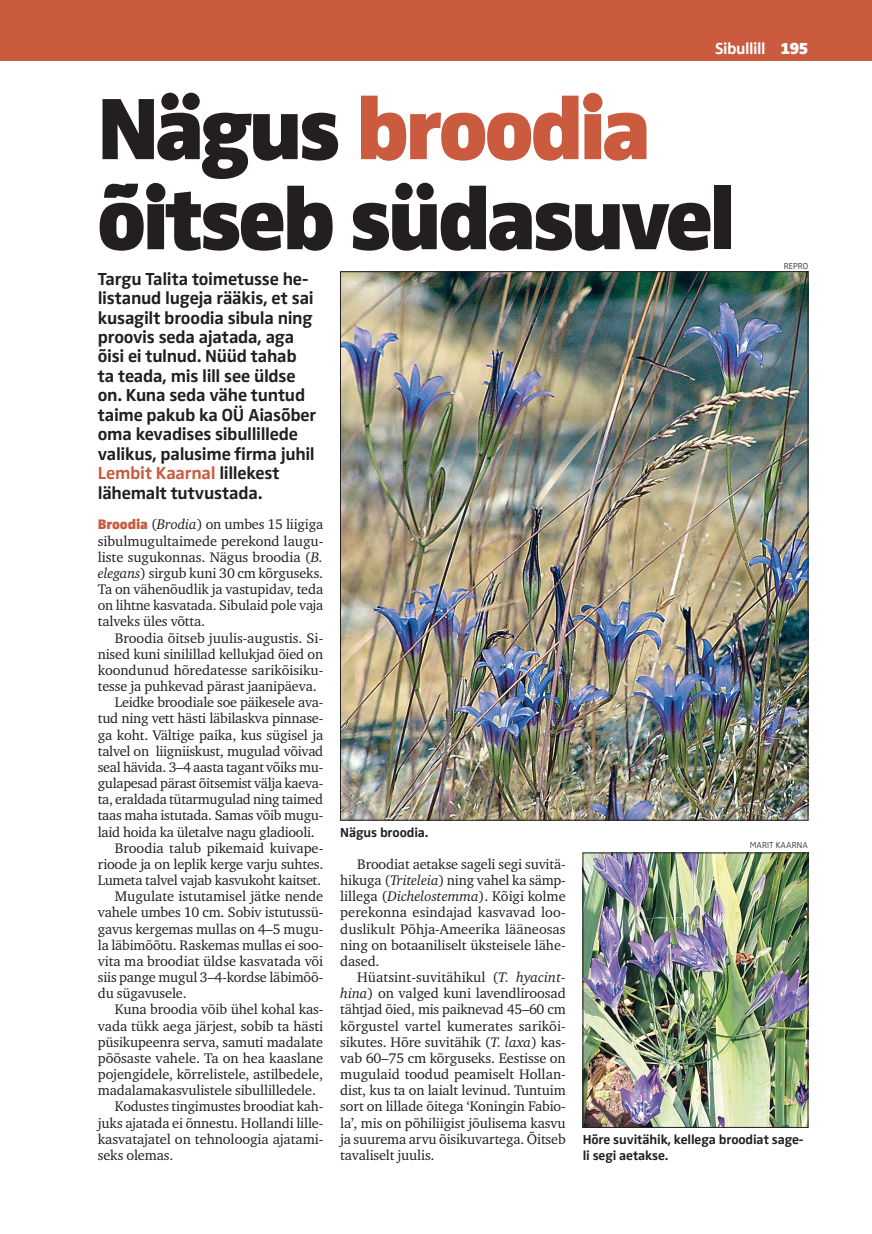
<style>
.page{position:relative;width:872px;height:1234px;background:#fff}
.page>*{position:absolute;margin:0;border:0;box-sizing:border-box;transform-origin:0 0}
.t1{font:900 90px/90px "Zwo Pro";letter-spacing:-.045em;color:#231f20}
.t2{font:700 18px/19.5px "Zwo Pro";letter-spacing:-.015em;color:#231f20}
.t3{font:700 16.5px "Zwo Pro";letter-spacing:-.025em;color:#fff}
.t4{font:14.25px/16.2px "Charter ITC";letter-spacing:-.01em;color:#231f20;text-align:justify}
.t5{font:700 13.5px/16.2px "Zwo Pro";letter-spacing:-.01em;color:#231f20}
.t6{font:300 9px "Zwo Pro";color:#231f20}
.s1{font-weight:900}
.s2{color:#ca5b3e}
.s3{font-family:"Zwo Pro";font-weight:900;color:#ca5b3e}
.s4{font-style:italic}
</style>
<div class="page">
<div style="left:0;top:0;width:872px;height:60px;background:#ca5b3e"></div>
<img style="left:342px;top:273px;width:464px;height:545px">
<img style="left:585px;top:854px;width:221px;height:271px">
<div style="left:583px;top:852px;width:225px;height:275px;border:1px solid #231f20"></div>
<p class="t3" style="left:715px;top:39px;width:95px">Sibullill <span class="s1">195</span></p>
<h1 class="t1" style="left:97px;top:85px;width:641px">Nägus <span class="s2">broodia </span>õitseb südasuvel</h1>
<p class="t6" style="left:783px;top:261px;width:26px">REPRO</p>
<p class="t2" style="left:98px;top:269px;width:220px">Targu Talita toimetusse he&shy;listanud lugeja rääkis, et sai kusagilt broodia sibula ning proovis seda ajatada, aga õisi ei tulnud. Nüüd tahab ta teada, mis lill see üldse on. Kuna seda vähe tuntud taime pakub ka OÜ Aiasõber oma kevadises sibullillede valikus, palusime firma juhil<br><span class="s2">Lembit Kaarnal</span> lillekest lähemalt tutvustada.</p>
<p class="t4" style="left:98px;top:516px;width:227px"><span class="s3">Broodia</span> (<span class="s4">Brodia</span>) on umbes 15 liigiga sibulmugultaimede perekond laugu&shy;liste sugukonnas. Nägus broodia (<span class="s4">B. elegans</span>) sirgub kuni 30 cm kõrguseks.<br>Ta on vähenõudlik ja vastupidav, teda on lihtne kasvatada. Sibulaid pole vaja talveks üles võtta.</p>
<p class="t4" style="left:115px;top:629px;width:210px">Broodia õitseb juulis-augustis. Si-</p>
<p class="t4" style="left:98px;top:645px;width:227px">nised kuni sinilillad kellukjad õied on</p>
<p class="t4" style="left:98px;top:661px;width:227px">koondunud hõredatesse sarikõisiku-</p>
<p class="t4" style="left:98px;top:678px;width:220px">tesse ja puhkevad pärast jaanipäeva.</p>
<p class="t4" style="left:115px;top:694px;width:210px">Leidke broodiale soe päikesele ava-</p>
<p class="t4" style="left:98px;top:710px;width:227px">tud ning vett hästi läbilaskva pinnase-</p>
<p class="t4" style="left:98px;top:726px;width:227px">ga koht. Vältige paika, kus sügisel ja</p>
<p class="t4" style="left:98px;top:742px;width:227px">talvel on liigniiskust, mugulad võivad</p>
<p class="t4" style="left:98px;top:758px;width:227px">seal hävida. 3–4 aasta tagant võiks mu-</p>
<p class="t4" style="left:98px;top:774px;width:227px">gulapesad pärast õitsemist välja kaeva-</p>
<p class="t4" style="left:98px;top:791px;width:227px">ta, eraldada tütarmugulad ning taimed</p>
<p class="t4" style="left:98px;top:807px;width:227px">taas maha istutada. Samas võib mugu-</p>
<p class="t4" style="left:98px;top:823px;width:218px">laid hoida ka ületalve nagu gladiooli.</p>
<p class="t4" style="left:115px;top:839px;width:210px">Broodia talub pikemaid kuivape-</p>
<p class="t4" style="left:98px;top:855px;width:227px">rioode ja on leplik kerge varju suhtes.</p>
<p class="t4" style="left:98px;top:871px;width:225px">Lumeta talvel vajab kasvukoht kaitset.</p>
<p class="t4" style="left:115px;top:888px;width:210px">Mugulate istutamisel jätke nende</p>
<p class="t4" style="left:98px;top:904px;width:227px">vahele umbes 10 cm. Sobiv istutussü-</p>
<p class="t4" style="left:98px;top:920px;width:227px">gavus kergemas mullas on 4–5 mugu-</p>
<p class="t4" style="left:98px;top:936px;width:227px">la läbimõõtu. Raskemas mullas ei soo-</p>
<p class="t4" style="left:98px;top:952px;width:227px">vita ma broodiat üldse kasvatada või</p>
<p class="t4" style="left:98px;top:968px;width:227px">siis pange mugul 3–4-kordse läbimõõ-</p>
<p class="t4" style="left:98px;top:985px;width:90px">du sügavusele.</p>
<p class="t4" style="left:115px;top:1001px;width:210px">Kuna broodia võib ühel kohal kas-</p>
<p class="t4" style="left:98px;top:1017px;width:227px">vada tükk aega järjest, sobib ta hästi</p>
<p class="t4" style="left:98px;top:1033px;width:227px">püsikupeenra serva, samuti madalate</p>
<p class="t4" style="left:98px;top:1049px;width:227px">põõsaste vahele. Ta on hea kaaslane</p>
<p class="t4" style="left:98px;top:1065px;width:227px">pojengidele, kõrrelistele, astilbedele,</p>
<p class="t4" style="left:98px;top:1081px;width:220px">madalamakasvulistele sibullilledele.</p>
<p class="t4" style="left:115px;top:1098px;width:210px">Kodustes tingimustes broodiat kah-</p>
<p class="t4" style="left:98px;top:1114px;width:227px">juks ajatada ei õnnestu. Hollandi lille-</p>
<p class="t4" style="left:98px;top:1130px;width:227px">kasvatajatel on tehnoloogia ajatami-</p>
<p class="t4" style="left:98px;top:1146px;width:77px">seks olemas.</p>
<p class="t5" style="left:340px;top:824px;width:90px">Nägus broodia.</p>
<p class="t4" style="left:340px;top:855px;width:227px;text-indent:17px">Broodiat aetakse sageli segi suvitä&shy;hikuga (<span class="s4">Triteleia</span>) ning vahel ka sämp&shy;lillega (<span class="s4">Dichelostemma</span>). Kõigi kolme perekonna esindajad kasvavad loo&shy;duslikult Põhja-Ameerika lääneosas ning on botaaniliselt üksteisele lähe&shy;dased.</p>
<p class="t4" style="left:340px;top:968px;width:227px;text-indent:17px">Hüatsint-suvitähikul (<span class="s4">T. hyacint&shy;hina</span>) on valged kuni lavendliroosad tähtjad õied, mis paiknevad 45–60 cm kõrgustel vartel kumerates sarikõi&shy;sikutes. Hõre suvitähik (<span class="s4">T. laxa</span>) kas&shy;vab 60–75 cm kõrguseks. Eestisse on mugulaid toodud peamiselt Hollan&shy;dist, kus ta on laialt levinud. Tuntuim sort on lillade õitega ‘Koningin Fabio&shy;la’, mis on põhiliigist jõulisema kasvu ja suurema arvu õisikuvartega. Õitseb tavaliselt juulis.</p>
<p class="t6" style="left:749px;top:839px;width:60px">MARIT KAARNA</p>
<p class="t5" style="left:583px;top:1131px;width:222px">Hõre suvitähik, kellega broodiat sage&shy;li segi aetakse.</p>
</div>
